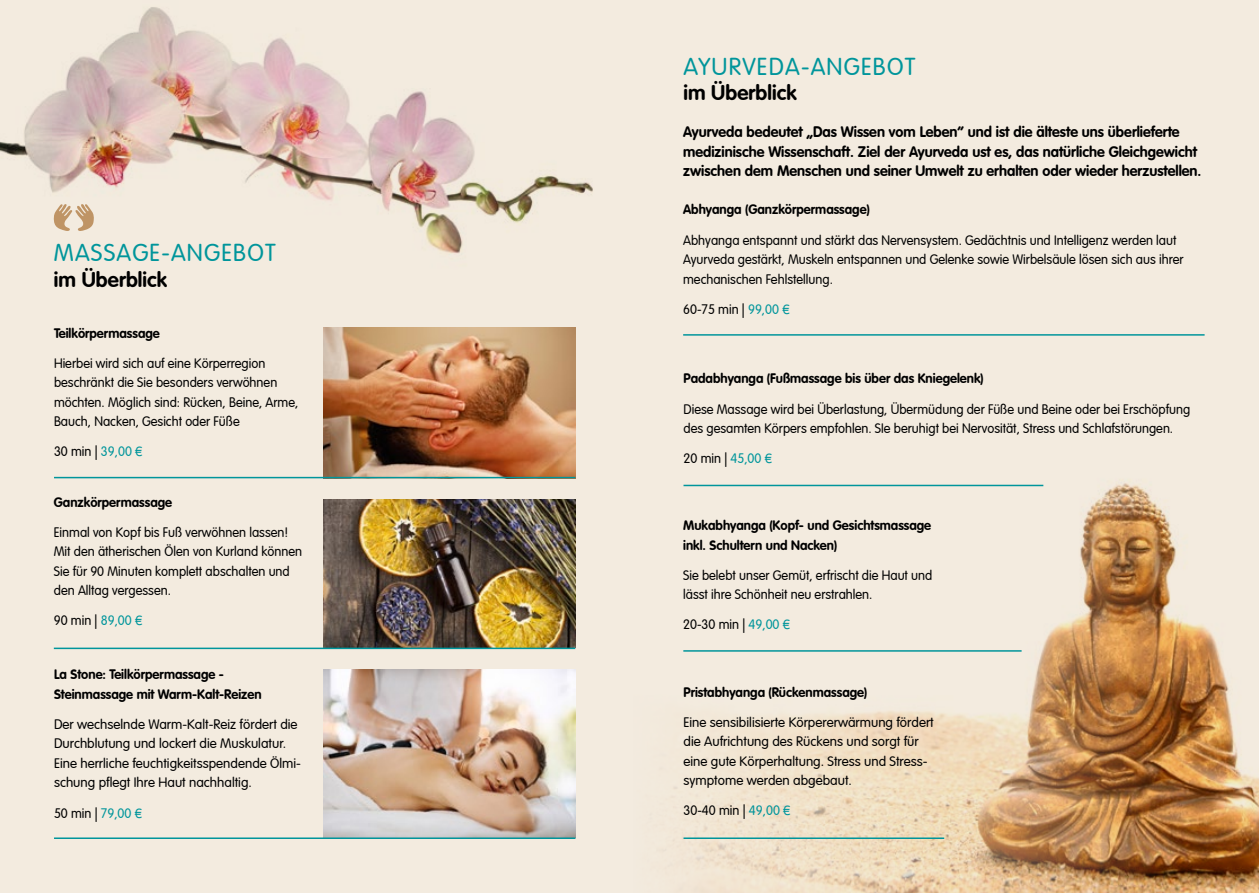
<style>
.page{position:relative;width:1259px;height:893px;background:#f3ebdf}
.page>*{position:absolute;margin:0;border:0;box-sizing:border-box;transform-origin:0 0}
.t1{font:300 24px "VAG Rounded";letter-spacing:.05em;color:#00959b}
.t2{font:700 21px "VAG Rounded";letter-spacing:.005em;color:#000}
.t3{font:700 15px/19.5px "VAG Rounded";color:#000;scale:.96 1}
.t4{font:300 13.5px/19.5px "VAG Rounded";color:#000;scale:.96 1}
.t5{font:300 13.5px/19.5px "VAG Rounded";color:#000}
.t6{font:700 13.5px/19.5px "VAG Rounded";color:#000;scale:.96 1}
.s1{color:#00959b}
.s2{font-family:"Andale Mono";font-weight:400;color:#00959b}
</style>
<div class="page">
<img style="left:662px;top:483px;width:597px;height:410px">
<hr style="left:683px;top:837px;width:261px;height:2px;background:#00959b">
<img style="left:0;top:7px;width:593px;height:247px">
<img style="left:324px;top:327px;width:251px;height:150px">
<img style="left:323px;top:499px;width:252px;height:149px">
<img style="left:324px;top:670px;width:251px;height:167px">
<svg style="left:54px;top:204px;width:40px;height:27px"></svg>
<hr style="left:54px;top:477px;width:521px;height:1px;background:#00959b">
<hr style="left:54px;top:648px;width:521px;height:1px;background:#00959b">
<hr style="left:54px;top:837px;width:521px;height:2px;background:#00959b">
<hr style="left:683px;top:485px;width:360px;height:1px;background:#00959b">
<hr style="left:683px;top:650px;width:338px;height:2px;background:#00959b">
<hr style="left:683px;top:334px;width:521px;height:2px;background:#00959b">
<h1 class="t1" style="left:54px;top:239px;width:223px">MASSAGE-ANGEBOT</h1>
<h2 class="t2" style="left:54px;top:267px;width:115px">im Überblick</h2>
<p class="t6" style="left:54px;top:323px;width:112px">Teilkörpermassage</p>
<p class="t4" style="left:54px;top:354px;width:256px">Hierbei wird sich auf eine Körperregion beschränkt die Sie besonders verwöhnen möchten. Möglich sind: Rücken, Beine, Arme, Bauch, Nacken, Gesicht oder Füße</p>
<p class="t4" style="left:54px;top:442px;width:95px">30 min | <span class="s1">39,00</span> <span class="s2">€</span></p>
<p class="t6" style="left:54px;top:492px;width:125px">Ganzkörpermassage</p>
<p class="t4" style="left:54px;top:523px;width:260px">Einmal von Kopf bis Fuß verwöhnen lassen!<br>Mit den ätherischen Ölen von Kurland können Sie für 90 Minuten komplett abschalten und den Alltag vergessen.</p>
<p class="t4" style="left:54px;top:611px;width:95px">90 min | <span class="s1">89,00</span> <span class="s2">€</span></p>
<p class="t6" style="left:54px;top:665px;width:218px">La Stone: Teilkörpermassage -<br>Steinmassage mit Warm-Kalt-Reizen</p>
<p class="t5" style="left:54px;top:715px;width:248px">Der wechselnde Warm-Kalt-Reiz fördert die Durchblutung und lockert die Muskulatur.<br>Eine herrliche feuchtigkeitsspendende Ölmi&shy;schung pflegt Ihre Haut nachhaltig.</p>
<p class="t4" style="left:54px;top:803px;width:94px">50 min | <span class="s1">79,00</span> <span class="s2">€</span></p>
<h1 class="t1" style="left:683px;top:53px;width:233px">AYURVEDA-ANGEBOT</h1>
<h2 class="t2" style="left:683px;top:80px;width:115px">im Überblick</h2>
<p class="t3" style="left:683px;top:122px;width:541px">Ayurveda bedeutet „Das Wissen vom Leben“ und ist die älteste uns überlieferte medizinische Wissenschaft. Ziel der Ayurveda ust es, das natürliche Gleichgewicht zwischen dem Menschen und seiner Umwelt zu erhalten oder wieder herzustellen.</p>
<p class="t6" style="left:683px;top:200px;width:196px">Abhyanga (Ganzkörpermassage)</p>
<p class="t4" style="left:683px;top:231px;width:523px">Abhyanga entspannt und stärkt das Nervensystem. Gedächtnis und Intelligenz werden laut<br>Ayurveda gestärkt, Muskeln entspannen und Gelenke sowie Wirbelsäule lösen sich aus ihrer mechanischen Fehlstellung.</p>
<p class="t4" style="left:683px;top:300px;width:113px">60-75 min | <span class="s1">99,00</span> <span class="s2">€</span></p>
<p class="t6" style="left:683px;top:369px;width:314px">Padabhyanga (Fußmassage bis über das Kniegelenk)</p>
<p class="t4" style="left:683px;top:399px;width:529px">Diese Massage wird bei Überlastung, Übermüdung der Füße und Beine oder bei Erschöpfung des gesamten Körpers empfohlen. SIe beruhigt bei Nervosität, Stress und Schlafstörungen.</p>
<p class="t4" style="left:683px;top:449px;width:95px">20 min | <span class="s1">45,00</span> <span class="s2">€</span></p>
<p class="t6" style="left:683px;top:516px;width:260px">Mukabhyanga (Kopf- und Gesichtsmassage inkl. Schultern und Nacken)</p>
<p class="t4" style="left:683px;top:566px;width:261px">Sie belebt unser Gemüt, erfrischt die Haut und lässt ihre Schönheit neu erstrahlen.</p>
<p class="t4" style="left:683px;top:615px;width:114px">20-30 min | <span class="s1">49,00</span> <span class="s2">€</span></p>
<p class="t6" style="left:683px;top:682px;width:193px">Pristabhyanga (Rückenmassage)</p>
<p class="t5" style="left:683px;top:713px;width:252px">Eine sensibilisierte Körpererwärmung fördert die Aufrichtung des Rückens und sorgt für eine gute Körperhaltung. Stress und Stress&shy;symptome werden abgebaut.</p>
<p class="t4" style="left:683px;top:801px;width:114px">30-40 min | <span class="s1">49,00</span> <span class="s2">€</span></p>
</div>
